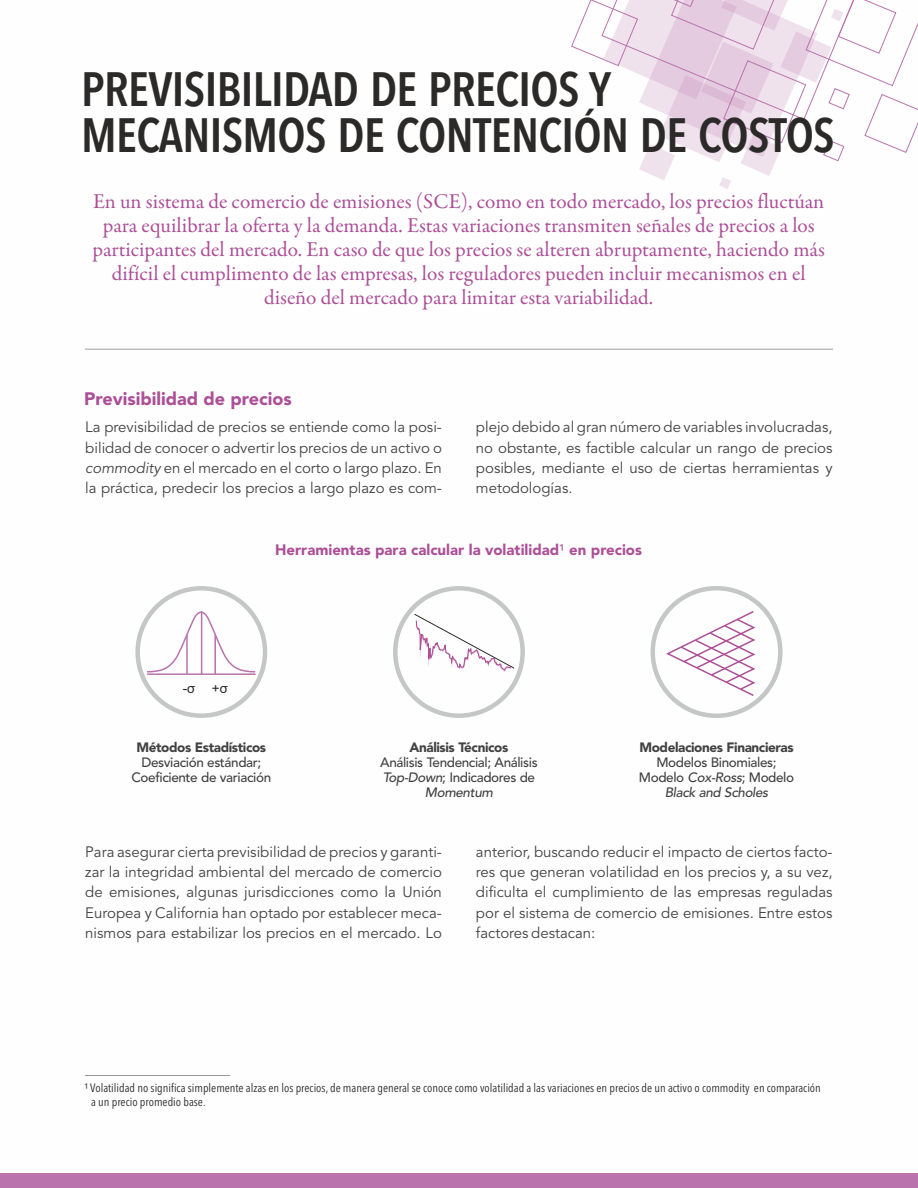
<style>
.page{position:relative;width:918px;height:1188px;background:#fff}
.page>*{position:absolute;margin:0;border:0;box-sizing:border-box;transform-origin:0 0}
.t1{font:600 condensed 47.7px/45.9px "Avenir Next LT Pro";letter-spacing:-.015em;color:#2b2a29}
.t2{font:21.3px/24px "Garamond Premr Pro";color:#ac4f97;text-align:center}
.t3{font:900 18px "Avenir LT Std";color:#ac4f97}
.t4{font:15px/20.2px "Avenir LT Std";color:#434242;text-align:justify}
.t5{font:900 15px "Avenir LT Std";color:#ac4f97}
.t6{font:500 13.5px/15px "Avenir LT Std";letter-spacing:-.03em;color:#434242;text-align:center}
.t7{font:900 13.5px "Avenir LT Std";letter-spacing:-.03em;color:#434242}
.t8{font:13.35px "Arial";color:#2b2a29}
.t9{font:condensed 12px/14.4px "Avenir Next LT Pro";color:#2b2a29}
.s1{font-style:italic}
.s2{font-weight:500}
</style>
<div class="page">
<svg style="left:571px;top:0;width:347px;height:189px"></svg>
<div style="left:0;top:1174px;width:918px;height:14px;background:#ba73ad"></div>
<hr style="left:85px;top:349px;width:748px;height:1px;background:#9d9e9e">
<hr style="left:85px;top:1075px;width:145px;height:1px;background:#2b2a29">
<div style="left:135px;top:586px;width:132px;height:132px;border:4px solid #c5c6c6;border-radius:50%"></div>
<svg style="left:145px;top:608px;width:112px;height:65px"></svg>
<hr style="left:147px;top:673px;width:109px;height:2px;background:#ba73ad">
<hr style="left:186px;top:635px;width:2px;height:39px;background:#ba73ad">
<hr style="left:214px;top:635px;width:2px;height:39px;background:#ba73ad">
<hr style="left:201px;top:611px;width:1px;height:63px;background:#ba73ad">
<div style="left:393px;top:586px;width:132px;height:132px;border:4px solid #c5c6c6;border-radius:50%"></div>
<svg style="left:664px;top:610px;width:92px;height:87px"></svg>
<div style="left:651px;top:586px;width:132px;height:132px;border:4px solid #c5c6c6;border-radius:50%"></div>
<svg style="left:414px;top:613px;width:101px;height:59px"></svg>
<h1 class="t1" style="left:81px;top:71px;width:755px">PREVISIBILIDAD DE PRECIOS Y<br>MECANISMOS DE CONTENCIÓN DE COSTOS</h1>
<p class="t2" style="left:93px;top:192px;width:734px">En un sistema de comercio de emisiones (SCE), como en todo mercado, los precios fluctúan para equilibrar la oferta y la demanda. Estas variaciones transmiten señales de precios a los participantes del mercado. En caso de que los precios se alteren abruptamente, haciendo más difícil el cumplimento de las empresas, los reguladores pueden incluir mecanismos en el diseño del mercado para limitar esta variabilidad.</p>
<p class="t3" style="left:84px;top:391px;width:209px">Previsibilidad de precios</p>
<p class="t4" style="left:85px;top:418px;width:358px">La previsibilidad de precios se entiende como la posi&shy;bilidad de conocer o advertir los precios de un activo o <span class="s1">commodity</span> en el mercado en el corto o largo plazo. En la práctica, predecir los precios a largo plazo es com-</p>
<p class="t4" style="left:476px;top:418px;width:358px">plejo debido al gran número de variables involucradas, no obstante, es factible calcular un rango de precios posibles, mediante el uso de ciertas herramientas y metodologías.</p>
<p class="t5" style="left:275px;top:544px;width:368px">Herramientas para calcular la volatilidad<span class="s2">¹</span> en precios</p>
<p class="t8" style="left:183px;top:683px;width:47px">-σ +σ</p>
<p class="t7" style="left:136px;top:742px;width:131px">Métodos Estadísticos</p>
<p class="t6" style="left:132px;top:756px;width:141px">Desviación estándar;<br>Coeficiente de variación</p>
<p class="t7" style="left:410px;top:742px;width:100px">Análisis Técnicos</p>
<p class="t6" style="left:380px;top:756px;width:159px">Análisis Tendencial; Análisis<br><span class="s1">Top-Down</span>; Indicadores de<br><span class="s1">Momentum</span></p>
<p class="t7" style="left:639px;top:742px;width:156px">Modelaciones Financieras</p>
<p class="t6" style="left:639px;top:756px;width:157px">Modelos Binomiales;<br>Modelo <span class="s1">Cox-Ross</span>; Modelo<br><span class="s1">Black and Scholes</span></p>
<p class="t4" style="left:85px;top:843px;width:358px">Para asegurar cierta previsibilidad de precios y garanti&shy;zar la integridad ambiental del mercado de comercio de emisiones, algunas jurisdicciones como la Unión Europea y California han optado por establecer meca&shy;nismos para estabilizar los precios en el mercado. Lo</p>
<p class="t4" style="left:476px;top:843px;width:358px">anterior, buscando reducir el impacto de ciertos facto&shy;res que generan volatilidad en los precios y, a su vez, dificulta el cumplimiento de las empresas reguladas por el sistema de comercio de emisiones. Entre estos factores destacan:</p>
<p class="t9" style="left:91px;top:1081px;width:731px;text-indent:-7px">¹ Volatilidad no significa simplemente alzas en los precios, de manera general se conoce como volatilidad a las variaciones en precios de un activo o commodity en comparación a un precio promedio base.</p>
</div>
